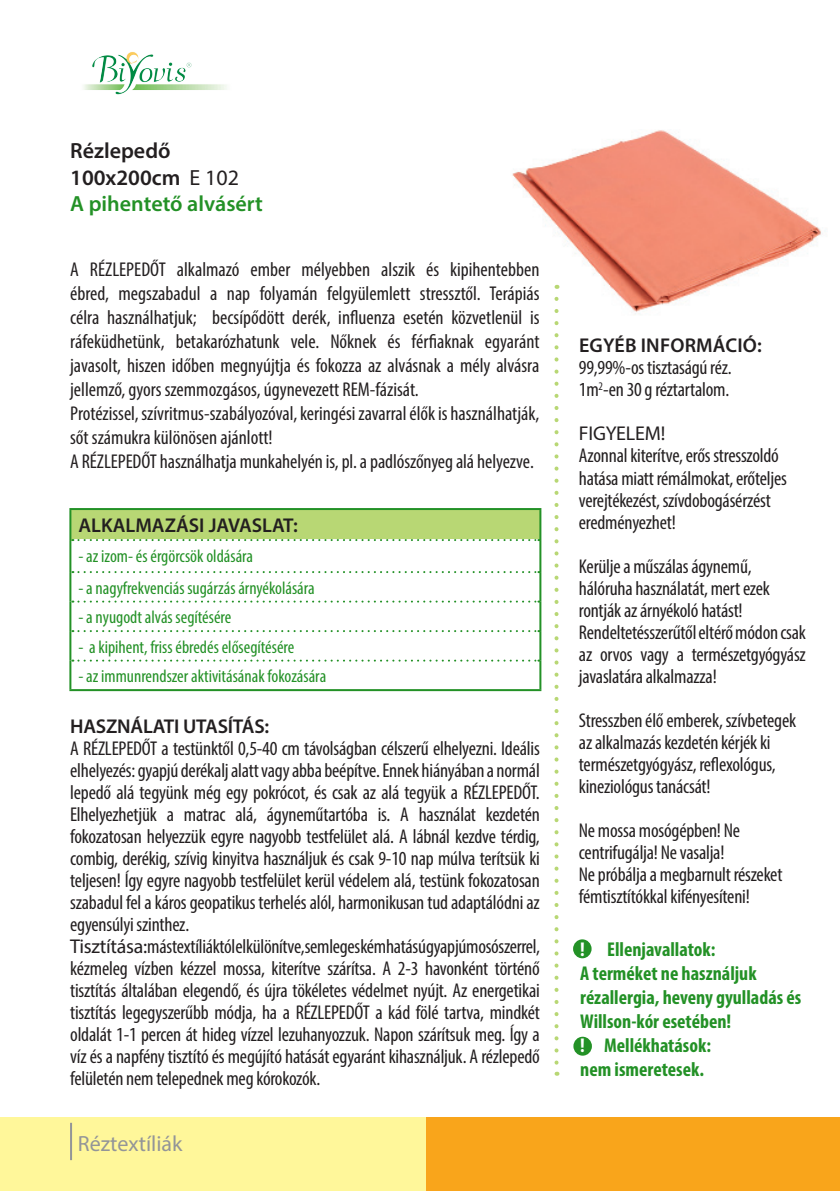
<style>
.page{position:relative;width:840px;height:1191px;background:#fff}
.page>*{position:absolute;margin:0;border:0;box-sizing:border-box;transform-origin:0 0}
.t1{font:22px "Myriad Pro";color:#939598}
.t2{font:600 22px "Myriad Pro";color:#231f20}
.t3{font:600 22px "Myriad Pro";color:#239126}
.t4{font:condensed 20px/22px "Myriad Pro";letter-spacing:-.01em;color:#231f20}
.t5{font:700 condensed 20px/24px "Myriad Pro";color:#239126}
.t6{font:600 20px "Myriad Pro";color:#231f20}
.t7{font:20px "Myriad Pro";letter-spacing:-.01em;color:#231f20}
.t8{font:condensed 18px "Myriad Pro";color:#239126}
.s1{font-weight:400}
.s2{font-stretch:normal}
.s3{color:#fff}
</style>
<div class="page">
<img style="left:512px;top:130px;width:309px;height:266px">
<img style="left:83px;top:52px;width:144px;height:43px">
<div style="left:0;top:1117px;width:839px;height:74px;background:#f9a51b"></div>
<div style="left:0;top:1117px;width:425px;height:74px;background:#fff79a"></div>
<hr style="left:70px;top:1122px;width:2px;height:38px;background:#939598">
<svg style="left:554px;top:299px;width:4px;height:776px"></svg>
<div style="left:70px;top:509px;width:470px;height:31px;background:#b8d774"></div>
<hr style="left:69px;top:508px;width:472px;height:2px;background:#239126">
<hr style="left:69px;top:510px;width:2px;height:30px;background:#239126">
<hr style="left:539px;top:510px;width:2px;height:30px;background:#239126">
<hr style="left:69px;top:540px;width:2px;height:32px;background:#239126">
<hr style="left:539px;top:540px;width:2px;height:32px;background:#239126">
<hr style="left:69px;top:572px;width:2px;height:29px;background:#239126">
<hr style="left:539px;top:572px;width:2px;height:29px;background:#239126">
<hr style="left:69px;top:601px;width:2px;height:30px;background:#239126">
<hr style="left:539px;top:601px;width:2px;height:30px;background:#239126">
<hr style="left:69px;top:631px;width:2px;height:29px;background:#239126">
<hr style="left:539px;top:631px;width:2px;height:29px;background:#239126">
<hr style="left:69px;top:660px;width:2px;height:29px;background:#239126">
<hr style="left:539px;top:660px;width:2px;height:29px;background:#239126">
<hr style="left:69px;top:689px;width:472px;height:2px;background:#239126">
<svg style="left:72px;top:539px;width:467px;height:2px"></svg>
<svg style="left:72px;top:571px;width:467px;height:2px"></svg>
<svg style="left:72px;top:600px;width:467px;height:2px"></svg>
<svg style="left:72px;top:630px;width:467px;height:2px"></svg>
<svg style="left:72px;top:659px;width:467px;height:2px"></svg>
<div style="left:572px;top:939px;width:19px;height:19px;background:#239126;border-radius:50%"></div>
<div style="left:573px;top:1036px;width:18px;height:19px;background:#239126;border-radius:50%"></div>
<p class="t2" style="left:70px;top:137px;width:102px">Rézlepedő</p>
<p class="t2" style="left:70px;top:163px;width:170px">100x200cm <span class="s1">E 102</span></p>
<p class="t3" style="left:70px;top:190px;width:194px">A pihentető alvásért</p>
<p class="t4" style="left:70px;top:257px;width:470px;line-height:24px;text-align:justify">A RÉZLEPEDŐT alkalmazó ember mélyebben alszik és kipihentebben ébred, megszabadul a nap folyamán felgyülemlett stressztől. Terápiás célra használhatjuk; becsípődött derék, influenza esetén közvetlenül is ráfeküdhetünk, betakarózhatunk vele. Nőknek és férfiaknak egyaránt javasolt, hiszen időben megnyújtja és fokozza az alvásnak a mély alvásra jellemző, gyors szemmozgásos, úgynevezett REM-fázisát.</p>
<p class="t4" style="left:70px;top:401px;width:470px;line-height:24px">Protézissel, szívritmus-szabályozóval, keringési zavarral élők is használhatják, sőt számukra különösen ajánlott!</p>
<p class="t4" style="left:70px;top:450px;width:465px">A RÉZLEPEDŐT használhatja munkahelyén is, pl. a padlószőnyeg alá helyezve.</p>
<p class="t6" style="left:78px;top:512px;width:221px">ALKALMAZÁSI JAVASLAT:</p>
<p class="t8" style="left:78px;top:545px;width:176px">- az izom- és érgörcsök oldására</p>
<p class="t8" style="left:78px;top:577px;width:238px">- a nagyfrekvenciás sugárzás árnyékolására</p>
<p class="t8" style="left:78px;top:606px;width:154px">- a nyugodt alvás segítésére</p>
<p class="t8" style="left:78px;top:636px;width:217px">- a kipihent, friss ébredés elősegítésére</p>
<p class="t8" style="left:78px;top:665px;width:249px">- az immunrendszer aktivitásának fokozására</p>
<p class="t6" style="left:70px;top:713px;width:200px">HASZNÁLATI UTASÍTÁS:</p>
<p class="t4" style="left:70px;top:737px;width:471px;text-align:justify">A RÉZLEPEDŐT a testünktől 0,5-40 cm távolságban célszerű elhelyezni. Ideális elhelyezés: gyapjú derékalj alatt vagy abba beépítve. Ennek hiányában a normál lepedő alá tegyünk még egy pokrócot, és csak az alá tegyük a RÉZLEPEDŐT.<br>Elhelyezhetjük a matrac alá, ágyneműtartóba is. A használat kezdetén fokozatosan helyezzük egyre nagyobb testfelület alá. A lábnál kezdve térdig, combig, derékig, szívig kinyitva használjuk és csak 9-10 nap múlva terítsük ki teljesen! Így egyre nagyobb testfelület kerül védelem alá, testünk fokozatosan szabadul fel a káros geopatikus terhelés alól, harmonikusan tud adaptálódni az egyensúlyi szinthez.</p>
<p class="t4" style="left:70px;top:935px;width:471px;text-align:justify"><span class="s2">Tisztítása:</span> más textíliáktól elkülönítve, semleges kémhatású gyapjúmosószerrel, kézmeleg vízben kézzel mossa, kiterítve szárítsa. A 2-3 havonként történő tisztítás általában elegendő, és újra tökéletes védelmet nyújt. Az energetikai tisztítás legegyszerűbb módja, ha a RÉZLEPEDŐT a kád fölé tartva, mindkét oldalát 1-1 percen át hideg vízzel lezuhanyozzuk. Napon szárítsuk meg. Így a víz és a napfény tisztító és megújító hatását egyaránt kihasználjuk. A rézlepedő felületén nem telepednek meg kórokozók.</p>
<p class="t1" style="left:78px;top:1128px;width:124px">Tis ítószerek</p>
<p class="t1" style="left:78px;top:1129px;width:106px">Réztextíliák</p>
<p class="t6" style="left:578px;top:333px;width:184px">EGYÉB INFORMÁCIÓ:</p>
<p class="t4" style="left:578px;top:356px;width:154px">99,99%-os tisztaságú réz.</p>
<p class="t4" style="left:578px;top:378px;width:152px">1m<sup>2</sup>-en 30 g réztartalom.</p>
<p class="t7" style="left:578px;top:421px;width:88px">FIGYELEM!</p>
<p class="t4" style="left:578px;top:444px;width:209px">Azonnal kiterítve, erős stresszoldó hatása miatt rémálmokat, erőteljes verejtékezést, szívdobogásérzést eredményezhet!</p>
<p class="t4" style="left:578px;top:554px;width:192px">Kerülje a műszálas ágynemű, hálóruha használatát, mert ezek rontják az árnyékoló hatást!</p>
<p class="t4" style="left:578px;top:620px;width:228px;text-align:justify">Rendeltetésszerűtől eltérő módon csak az orvos vagy a természetgyógyász javaslatára alkalmazza!</p>
<p class="t4" style="left:578px;top:708px;width:219px">Stresszben élő emberek, szívbetegek az alkalmazás kezdetén kérjék ki természetgyógyász, reflexológus, kineziológus tanácsát!</p>
<p class="t4" style="left:578px;top:818px;width:163px">Ne mossa mosógépben! Ne centrifugálja! Ne vasalja!</p>
<p class="t4" style="left:578px;top:862px;width:205px">Ne próbálja a megbarnult részeket fémtisztítókkal kifényesíteni!</p>
<p class="t5" style="left:580px;top:937px;width:222px"><span class="s3">!</span> Ellenjavallatok:<br>A terméket ne használjuk rézallergia, heveny gyulladás és<br>Willson-kór esetében!</p>
<p class="t5" style="left:580px;top:1033px;width:132px"><span class="s3">!</span> Mellékhatások: nem ismeretesek.</p>
</div>
